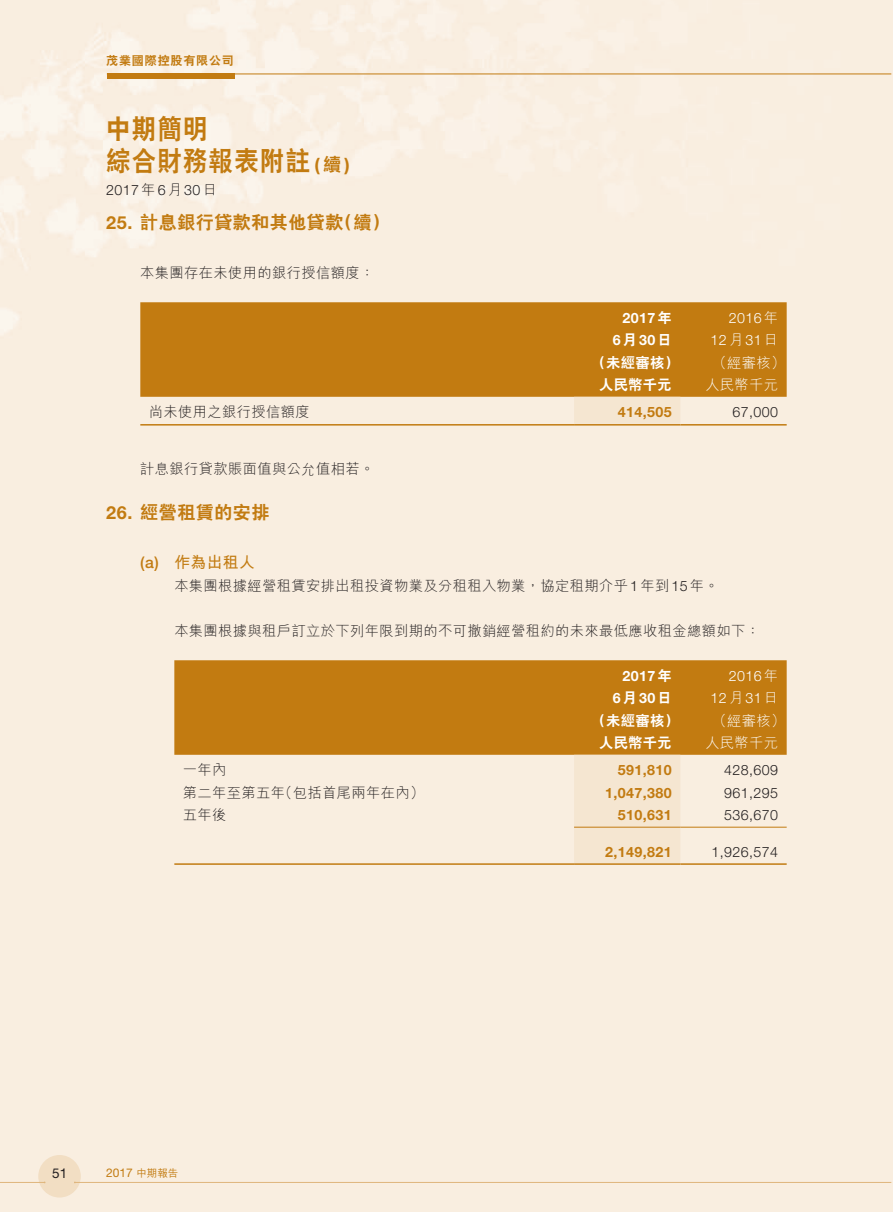
<style>
.page{position:relative;width:893px;height:1212px;background:#fff}
.page>*{position:absolute;margin:0;border:0;box-sizing:border-box;transform-origin:0 0}
.t1{font:800 27px "C Hei 2 HK";letter-spacing:.055em;color:#c27b11;scale:.9 1}
._3__標題{font:800 18px "C Hei 2 HK";letter-spacing:.03em;color:#c27b11}
.t2{font:700 18px "Helvetica Neue LT Std";color:#c27b11}
._4__副標題{font:700 15.75px "M Hei HK";letter-spacing:.03em;color:#c27b11}
._4__副標題-2{font:500 15.75px "Helvetica Neue LT Std";color:#c27b11}
._1__內文{font:300 14.25px "M Hei HK";letter-spacing:.03em;color:#231f20}
._1__內文-2{font:300 14.25px "Helvetica Neue LT Std";letter-spacing:.03em;color:#231f20}
._1__內文-3{font:700 14.25px "Helvetica Neue LT Std";letter-spacing:.03em;color:#c27b11}
._1__內文-4{font:300 14.25px "Helvetica Neue LT Std";letter-spacing:.03em;color:#fff}
._1__內文-5{font:800 14.25px "C Hei 2 HK";letter-spacing:.03em;color:#fff}
._1__內文-6{font:700 14.25px "Helvetica Neue LT Std";letter-spacing:.03em;color:#fff}
._1__內文-7{font:300 14.25px "M Hei HK";letter-spacing:.03em;color:#fff}
.t3{font:13.5px "Helvetica Neue LT Std";color:#231f20}
.t4{font:800 12px "C Hei 2 HK";letter-spacing:.07em;color:#c27b11}
.t5{font:12px "Helvetica Neue LT Std";color:#c27b11}
.t6{font:500 10.5px "M Hei HK";color:#c27b11}
.s1{font-family:"M Hei HK"}
.s2{font-family:"C Hei 2 HK";font-weight:800}
.s3{font-family:"Helvetica Neue LT Std";font-weight:700}
.s4{font-family:"Helvetica Neue LT Std"}
</style>
<div class="page">
<div style="left:0;top:0;width:892px;height:1212px;background:#f9eee0"></div>
<div style="left:38px;top:1155px;width:43px;height:42px;background:#f2dec3;border-radius:50%"></div>
<hr style="left:75px;top:1182px;width:816px;height:1px;background:#dfb57c">
<hr style="left:0;top:1182px;width:45px;height:1px;background:#dfb57c">
<hr style="left:107px;top:74px;width:784px;height:1px;background:#c27b11">
<div style="left:107px;top:74px;width:127px;height:5px;background:#c27b11"></div>
<div style="left:140px;top:302px;width:647px;height:95px;background:#c27b11"></div>
<div style="left:574px;top:397px;width:106px;height:27px;background:#f5e6d1"></div>
<hr style="left:140px;top:424px;width:434px;height:2px;background:#c27b11">
<hr style="left:574px;top:424px;width:106px;height:2px;background:#c27b11">
<hr style="left:680px;top:424px;width:107px;height:2px;background:#c27b11">
<div style="left:174px;top:660px;width:613px;height:95px;background:#c27b11"></div>
<div style="left:574px;top:755px;width:106px;height:108px;background:#f5e6d1"></div>
<hr style="left:574px;top:827px;width:106px;height:1px;background:#c27b11">
<hr style="left:680px;top:827px;width:107px;height:1px;background:#c27b11">
<hr style="left:174px;top:863px;width:400px;height:2px;background:#c27b11">
<hr style="left:574px;top:863px;width:106px;height:2px;background:#c27b11">
<hr style="left:680px;top:863px;width:107px;height:2px;background:#c27b11">
<p class="t4" style="left:106px;top:54px;width:129px">茂業國際控股有限公司</p>
<h1 class="t1" style="left:106px;top:116px;width:114px">中期簡明</h1>
<h1 class="t1" style="left:106px;top:147px;width:228px">綜合財務報表附註</h1>
<p class="_1__內文-2" style="left:106px;top:181px;width:112px">2017<span class="s1">年</span>6<span class="s1">月</span>30<span class="s1">日</span></p>
<p class="t2" style="left:314px;top:153px;width:37px"><span class="s2">續</span>( (</p>
<p class="_3__標題" style="left:106px;top:213px;width:239px"><span class="s3">25.</span> 計息銀行貸款和其他貸款</p>
<p class="_1__內文" style="left:140px;top:265px;width:235px">本集團存在未使用的銀行授信額度：</p>
<p class="_3__標題" style="left:335px;top:213px;width:57px">（續(</p>
<p class="_1__內文" style="left:149px;top:405px;width:162px">尚未使用之銀行授信額度</p>
<p class="_1__內文" style="left:140px;top:462px;width:235px">計息銀行貸款賬面值與公允值相若。</p>
<p class="_3__標題" style="left:106px;top:503px;width:165px"><span class="s3">26.</span> 經營租賃的安排</p>
<p class="_4__副標題" style="left:174px;top:551px;width:82px">作為出租人</p>
<p class="_4__副標題-2" style="left:140px;top:553px;width:20px">)a(</p>
<p class="_1__內文-6" style="left:623px;top:309px;width:51px">2017<span class="s2">年</span></p>
<p class="_1__內文-6" style="left:613px;top:332px;width:61px">6<span class="s2">月</span>30<span class="s2">日</span></p>
<p class="_1__內文-5" style="left:591px;top:355px;width:89px">（未經審核）</p>
<p class="_1__內文-4" style="left:729px;top:309px;width:51px">2016<span class="s1">年</span></p>
<p class="_1__內文-4" style="left:711px;top:332px;width:69px">12<span class="s1">月</span>31<span class="s1">日</span></p>
<p class="_1__內文-7" style="left:712px;top:355px;width:74px">（經審核(</p>
<p class="_1__內文-5" style="left:599px;top:378px;width:74px">人民幣千元</p>
<p class="_1__內文-7" style="left:705px;top:378px;width:74px">人民幣千元</p>
<p class="_1__內文-3" style="left:618px;top:404px;width:55px">414,505</p>
<p class="_1__內文-2" style="left:733px;top:404px;width:47px">67,000</p>
<p class="_1__內文" style="left:174px;top:578px;width:546px">本集團根據經營租賃安排出租投資物業及分租租入物業，協定租期介乎<span class="s4">1</span>年到<span class="s4">15</span>年。</p>
<p class="_1__內文" style="left:174px;top:623px;width:587px">本集團根據與租戶訂立於下列年限到期的不可撤銷經營租約的未來最低應收租金總額如下：</p>
<p class="_1__內文-6" style="left:623px;top:667px;width:51px">2017<span class="s2">年</span></p>
<p class="_1__內文-6" style="left:613px;top:689px;width:61px">6<span class="s2">月</span>30<span class="s2">日</span></p>
<p class="_1__內文-4" style="left:729px;top:667px;width:51px">2016<span class="s1">年</span></p>
<p class="_1__內文-4" style="left:711px;top:690px;width:69px">12<span class="s1">月</span>31<span class="s1">日</span></p>
<p class="_1__內文-7" style="left:712px;top:713px;width:74px">（經審核(</p>
<p class="_1__內文-5" style="left:591px;top:713px;width:89px">（未經審核）</p>
<p class="_1__內文-5" style="left:599px;top:736px;width:74px">人民幣千元</p>
<p class="_1__內文-7" style="left:705px;top:736px;width:74px">人民幣千元</p>
<p class="_1__內文" style="left:183px;top:763px;width:45px">一年內</p>
<p class="_1__內文-3" style="left:618px;top:761px;width:55px">591,810</p>
<p class="_1__內文-2" style="left:724px;top:762px;width:55px">428,609</p>
<p class="_1__內文" style="left:278px;top:785px;width:148px">（包括首尾兩年在內(</p>
<p class="_1__內文" style="left:183px;top:785px;width:104px">第二年至第五年</p>
<p class="_1__內文-3" style="left:605px;top:784px;width:68px">1,047,380</p>
<p class="_1__內文-2" style="left:724px;top:784px;width:55px">961,295</p>
<p class="_1__內文" style="left:183px;top:808px;width:45px">五年後</p>
<p class="_1__內文-3" style="left:618px;top:806px;width:55px">510,631</p>
<p class="_1__內文-2" style="left:724px;top:807px;width:55px">536,670</p>
<p class="_1__內文-3" style="left:605px;top:843px;width:68px">2,149,821</p>
<p class="_1__內文-2" style="left:712px;top:843px;width:68px">1,926,574</p>
<p class="t3" style="left:52px;top:1165px;width:17px">51</p>
<p class="t6" style="left:136px;top:1166px;width:43px">中期報告</p>
<p class="t5" style="left:106px;top:1166px;width:28px">2017</p>
</div>
